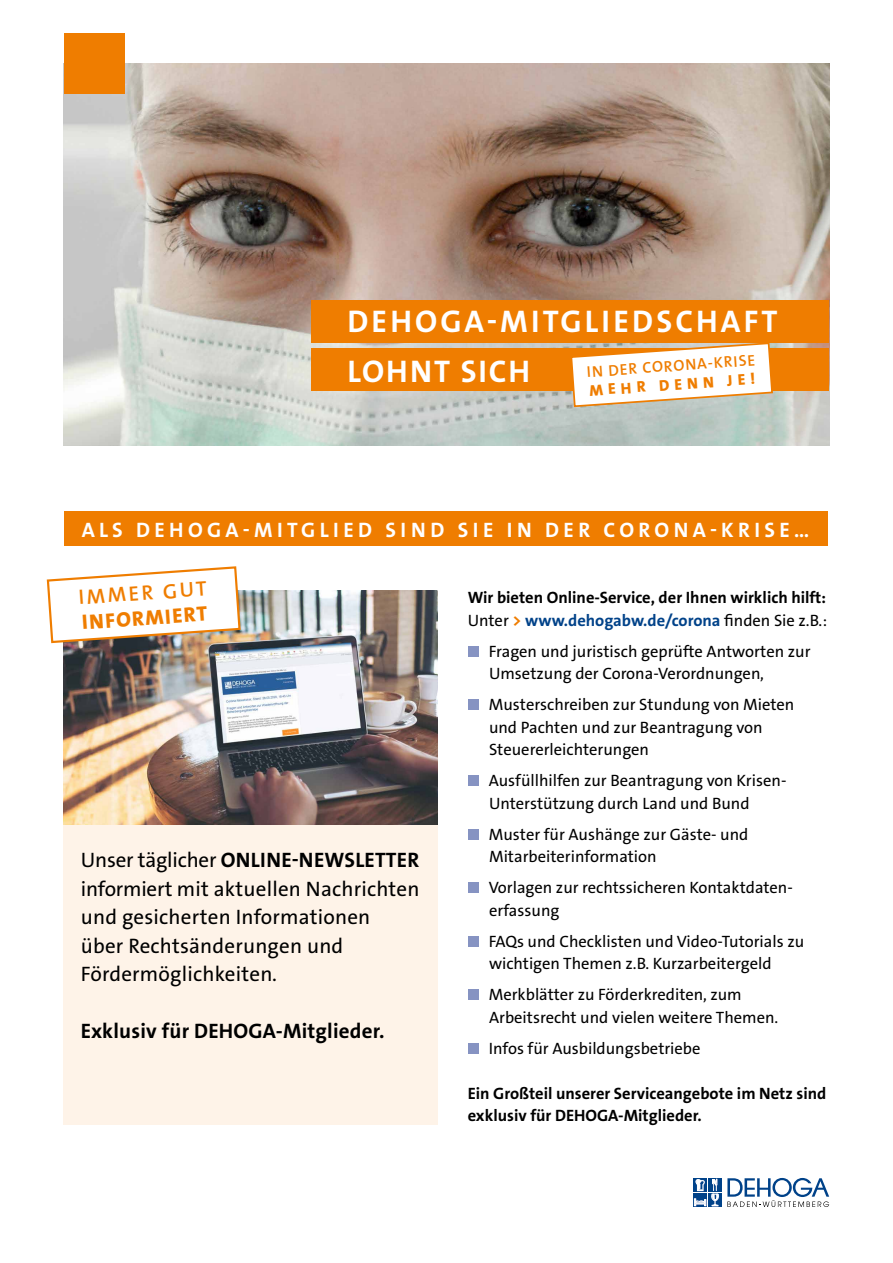
<style>
.page{position:relative;width:893px;height:1263px;background:#fff}
.page>*{position:absolute;margin:0;border:0;box-sizing:border-box;transform-origin:0 0}
.t1{font:700 31.5px "The Sans Os F";letter-spacing:.1em;color:#fff}
.t2{font:700 31.5px "The Sans Os F";letter-spacing:.06em;color:#fff}
.t3{font:21px/28.5px "The Sans Os F";letter-spacing:.01em;color:#000}
.t4{font:700 21px "The Sans Os F";letter-spacing:.21em;color:#fff}
.t5{font:700 21px "The Sans Os F";letter-spacing:.01em;color:#000}
.t6{font:800 21px "The Sans Os F";color:#ef7d00}
.t7{font:600 21px "The Sans Os F";color:#ef7d00}
.t8{font:16.5px/22.5px "The Sans Os F";color:#000}
.t9{font:700 16.5px/22.5px "The Sans Os F";color:#000}
.t10{font:600 15.6px "The Sans Os F";color:#ef7d00}
.t11{font:800 15.6px "The Sans Os F";color:#ef7d00}
.s1{font-weight:700}
.s2{font-weight:400}
.s3{color:#ef7d00}
.s4{color:#004289}
</style>
<div class="page">
<div style="left:64px;top:766px;width:374px;height:358px;background:#fef3e8"></div>
<div style="left:65px;top:512px;width:763px;height:34px;background:#ef7d00"></div>
<img style="left:64px;top:64px;width:765px;height:382px">
<div style="left:312px;top:300px;width:517px;height:42px;background:#ef7d00"></div>
<div style="left:468px;top:646px;width:10px;height:10px;background:#8693c2"></div>
<div style="left:468px;top:699px;width:10px;height:11px;background:#8693c2"></div>
<div style="left:468px;top:775px;width:10px;height:11px;background:#8693c2"></div>
<div style="left:468px;top:829px;width:10px;height:10px;background:#8693c2"></div>
<div style="left:468px;top:882px;width:10px;height:11px;background:#8693c2"></div>
<div style="left:468px;top:936px;width:10px;height:10px;background:#8693c2"></div>
<div style="left:468px;top:989px;width:10px;height:11px;background:#8693c2"></div>
<div style="left:468px;top:1043px;width:10px;height:10px;background:#8693c2"></div>
<div style="left:64px;top:33px;width:61px;height:61px;background:#ef7d00"></div>
<div style="left:312px;top:349px;width:517px;height:42px;background:#ef7d00"></div>
<svg style="left:569px;top:342px;width:205px;height:66px"></svg>
<div style="left:693px;top:1178px;width:14px;height:14px;background:#004289"></div>
<div style="left:708px;top:1178px;width:14px;height:14px;background:#004289"></div>
<svg style="left:693px;top:1193px;width:14px;height:14px"></svg>
<div style="left:708px;top:1193px;width:14px;height:14px;background:#004289"></div>
<svg style="left:694px;top:1178px;width:25px;height:28px"></svg>
<svg style="left:727px;top:1178px;width:102px;height:29px"></svg>
<img style="left:64px;top:591px;width:374px;height:234px">
<svg style="left:46px;top:566px;width:196px;height:78px"></svg>
<h1 class="t1" style="left:348px;top:301px;width:431px">DEHOGA-MITGLIEDSCHAFT</h1>
<h1 class="t2" style="left:348px;top:351px;width:184px">LOHNT SICH</h1>
<p class="t10" style="left:586px;top:362px;width:170px;rotate:-4deg">IN DER CORONA-KRISE</p>
<p class="t11" style="left:589px;top:380px;width:168px;rotate:-4deg">MEHR DENN JE!</p>
<p class="t4" style="left:82px;top:516px;width:729px">ALS DEHOGA-MITGLIED SIND SIE IN DER CORONA-KRISE…</p>
<p class="t7" style="left:78px;top:584px;width:130px;rotate:-4deg">IMMER GUT</p>
<p class="t6" style="left:81px;top:609px;width:127px;rotate:-4deg">INFORMIERT</p>
<p class="t3" style="left:81px;top:846px;width:340px">Unser täglicher <span class="s1">ONLINE-NEWSLETTER </span>informiert mit aktuellen Nachrichten und gesicherten Informationen<br>über Rechtsänderungen und<br>Fördermöglichkeiten.</p>
<p class="t5" style="left:81px;top:1017px;width:305px">Exklusiv für DEHOGA-Mitglieder.</p>
<p class="t9" style="left:468px;top:586px;width:361px">Wir bieten Online-Service, der Ihnen wirklich hilft:<br><span class="s2">Unter</span> <span class="s3">&gt;</span> <span class="s4">www.dehogabw.de/corona</span> <span class="s2">finden Sie z.B.:</span></p>
<p class="t8" style="left:489px;top:640px;width:323px">Fragen und juristisch geprüfte Antworten zur<br>Umsetzung der Corona-Verordnungen,</p>
<p class="t8" style="left:489px;top:693px;width:307px">Musterschreiben zur Stundung von Mieten und Pachten und zur Beantragung von<br>Steuererleichterungen</p>
<p class="t8" style="left:489px;top:769px;width:299px">Ausfüllhilfen zur Beantragung von Krisen-<br>Unterstützung durch Land und Bund</p>
<p class="t8" style="left:489px;top:823px;width:261px">Muster für Aushänge zur Gäste- und<br>Mitarbeiterinformation</p>
<p class="t8" style="left:489px;top:876px;width:306px">Vorlagen zur rechtssicheren Kontaktdaten&shy;erfassung</p>
<p class="t8" style="left:489px;top:930px;width:317px">FAQs und Checklisten und Video-Tutorials zu wichtigen Themen z.B. Kurzarbeitergeld</p>
<p class="t8" style="left:489px;top:983px;width:291px">Merkblätter zu Förderkrediten, zum<br>Arbeitsrecht und vielen weitere Themen.</p>
<p class="t8" style="left:489px;top:1037px;width:213px">Infos für Ausbildungsbetriebe</p>
<p class="t9" style="left:468px;top:1082px;width:360px">Ein Großteil unserer Serviceangebote im Netz sind exklusiv für DEHOGA-Mitglieder.</p>
</div>
